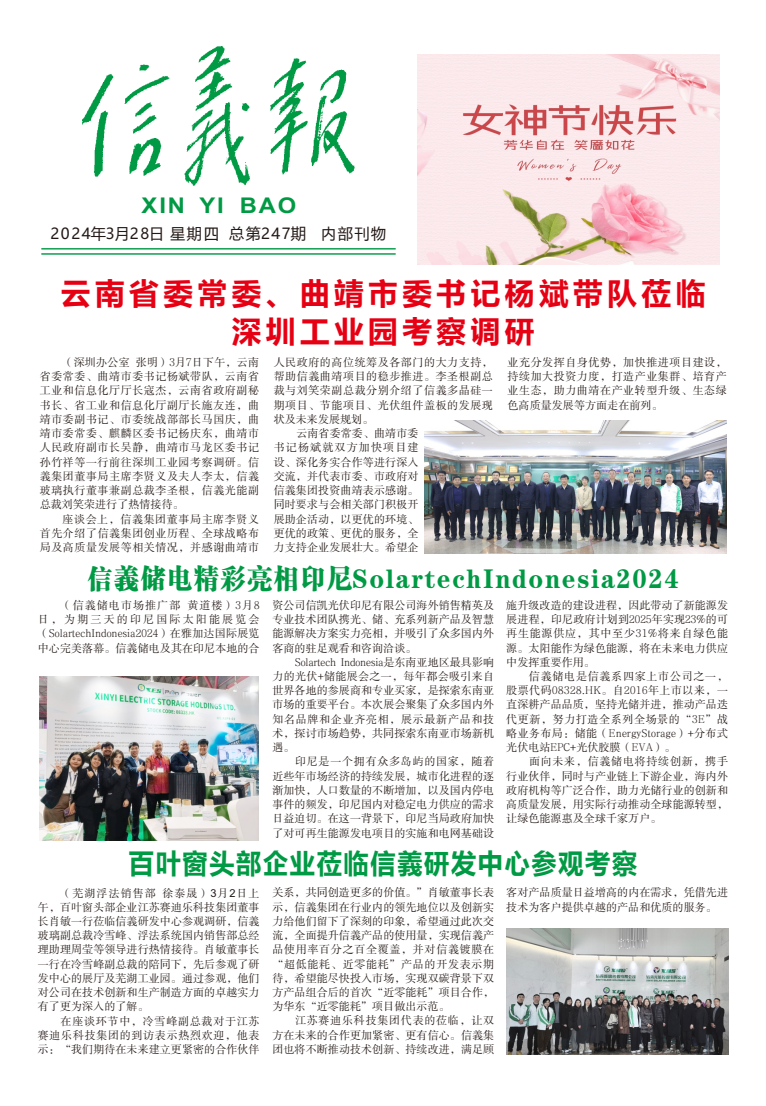
<style>
.page{position:relative;width:766px;height:1106px;background:#fff}
.page>*{position:absolute;margin:0;border:0;box-sizing:border-box;transform-origin:0 0}
.t1{font:700 29.9px/38px "Microsoft Ya Hei";letter-spacing:.155em;color:#e60013;text-align:center}
.t2{font:700 27.1px "Microsoft Ya Hei";letter-spacing:.07em;color:#094;scale:.92 1}
.t3{font:27px "FZCSK GBK1 0";letter-spacing:.065em;color:#094;scale:.92 1}
.t4{font:700 21.7px "Arial";letter-spacing:.08em;color:#094;scale:1.1 1}
.t5{font:15.1px "Microsoft Ya Hei";letter-spacing:.105em;color:#231916}
.t6{font:11px/14.2px "FZSSK GBK1 0";letter-spacing:.005em;color:#231916;text-align:justify}
.t7{font:11px "FZSSK GBK1 0";letter-spacing:.05em;color:#231916}
.t8{font:11px "FZSSK GBK1 0";letter-spacing:.105em;color:#231916}
.s1{font-size:15.5px}
.s2{font-family:"Arial"}
</style>
<div class="page">
<img style="left:417px;top:55px;width:302px;height:210px">
<img style="left:82px;top:47px;width:272px;height:139px">
<hr style="left:41px;top:248px;width:354px;height:1px;background:#094">
<hr style="left:41px;top:253px;width:354px;height:2px;background:#094">
<img style="left:424px;top:420px;width:302px;height:133px">
<img style="left:39px;top:676px;width:219px;height:164px">
<img style="left:506px;top:928px;width:221px;height:126px">
<h3 class="t4" style="left:142px;top:197px;width:142px">XIN YI BAO</h3>
<h3 class="t5" style="left:50px;top:226px;width:337px">2024年3月28日星期四 总第247<span class="s1">期</span> 内部刊物</h3>
<h1 class="t1" style="left:61px;top:277px;width:645px">云南省委常委、曲靖市委书记杨斌带队莅临深圳工业园考察调研</h1>
<p class="t6" style="left:40px;top:355px;width:221px;text-indent:23px">（深圳办公室张明）3月7日下午，云南省委常委、曲靖市委书记杨斌带队，云南省工业和信息化厅厅长寇杰，云南省政府副秘书长、省工业和信息化厅副厅长施友连，曲靖市委副书记、市委统战部部长马国庆，曲靖市委常委、麒麟区委书记杨庆东，曲靖市人民政府副市长吴静，曲靖市马龙区委书记孙竹祥等一行前往深圳工业园考察调研。信義集团董事局主席李贤义及夫人李太，信義玻璃执行董事兼副总裁李圣根，信義光能副总裁刘笑荣进行了热情接待。</p>
<p class="t7" style="left:273px;top:356px;width:221px">人民政府的高位统筹及各部门的大力支持，</p>
<p class="t7" style="left:273px;top:370px;width:221px">帮助信義曲靖项目的稳步推进。李圣根副总</p>
<p class="t7" style="left:273px;top:384px;width:221px">裁与刘笑荣副总裁分别介绍了信義多晶硅一</p>
<p class="t7" style="left:273px;top:399px;width:221px">期项目、节能项目、光伏组件盖板的发展现</p>
<p class="t6" style="left:273px;top:412px;width:101px">状及未来发展规划。</p>
<p class="t6" style="left:296px;top:426px;width:124px">云南省委常委、曲靖市委</p>
<p class="t8" style="left:273px;top:441px;width:146px">书记杨斌就双方加快项目建</p>
<p class="t6" style="left:273px;top:455px;width:146px">设、深化务实合作等进行深入</p>
<p class="t6" style="left:273px;top:469px;width:146px">交流，并代表市委、市政府对</p>
<p class="t6" style="left:273px;top:483px;width:146px">信義集团投资曲靖表示感谢。</p>
<p class="t6" style="left:273px;top:497px;width:146px">同时要求与会相关部门积极开</p>
<p class="t6" style="left:273px;top:512px;width:146px">展助企活动，以更优的环境、</p>
<p class="t6" style="left:273px;top:526px;width:146px">更优的政策、更优的服务，全</p>
<p class="t6" style="left:273px;top:540px;width:146px">力支持企业发展壮大。希望企</p>
<p class="t6" style="left:40px;top:512px;width:221px;text-indent:23px">座谈会上，信義集团董事局主席李贤义首先介绍了信義集团创业历程、全球战略布局及高质量发展等相关情况，并感谢曲靖市</p>
<p class="t6" style="left:507px;top:355px;width:221px">业充分发挥自身优势，加快推进项目建设，持续加大投资力度，打造产业集群、培育产业生态，助力曲靖在产业转型升级、生态绿色高质量发展等方面走在前列。</p>
<h3 class="t3" style="left:87px;top:562px;width:644px">信義储电精彩亮相印尼SolartechIndonesia2024</h3>
<p class="t6" style="left:38px;top:598px;width:223px;text-indent:23px">（信義储电市场推广部 黄道楼）3月8日，为期三天的印尼国际太阳能展览会（SolartechIndonesia2024）在雅加达国际展览中心完美落幕。信義储电及其在印尼本地的合</p>
<p class="t6" style="left:272px;top:598px;width:223px">资公司信凯光伏印尼有限公司海外销售精英及专业技术团队携光、储、充系列新产品及智慧能源解决方案实力亮相，并吸引了众多国内外客商的驻足观看和咨询洽谈。</p>
<p class="t6" style="left:272px;top:655px;width:223px;text-indent:23px">Solartech Indonesia是东南亚地区最具影响力的光伏+储能展会之一，每年都会吸引来自世界各地的参展商和专业买家，是探索东南亚市场的重要平台。本次展会聚集了众多国内外知名品牌和企业齐亮相，展示最新产品和技术，探讨市场趋势，共同探索东南亚市场新机遇。</p>
<p class="t6" style="left:272px;top:754px;width:223px;text-indent:23px">印尼是一个拥有众多岛屿的国家，随着近些年市场经济的持续发展，城市化进程的逐渐加快，人口数量的不断增加，以及国内停电事件的频发，印尼国内对稳定电力供应的需求日益迫切。在这一背景下，印尼当局政府加快了对可再生能源发电项目的实施和电网基础设</p>
<p class="t6" style="left:506px;top:598px;width:223px">施升级改造的建设进程，因此带动了新能源发展进程，印尼政府计划到2025年实现23%的可再生能源供应，其中至少31%将来自绿色能源。太阳能作为绿色能源，将在未来电力供应中发挥重要作用。</p>
<p class="t6" style="left:506px;top:669px;width:223px;text-indent:23px">信義储电是信義系四家上市公司之一，股票代码08328.HK。自2016年上市以来，一直深耕产品品质，坚持光储并进，推动产品迭代更新，努力打造全系列全场景的“3E”战略业务布局：储能（EnergyStorage）+分布式光伏电站EPC+光伏胶膜（EVA）。</p>
<p class="t6" style="left:506px;top:754px;width:223px;text-indent:23px">面向未来，信義储电将持续创新，携手行业伙伴，同时与产业链上下游企业，海内外政府机构等广泛合作，助力光储行业的创新和高质量发展，用实际行动推动全球能源转型，让绿色能源惠及全球千家万户。</p>
<h2 class="t2" style="left:129px;top:851px;width:553px">百叶窗头部企业莅临信義研发中心参观考察</h2>
<p class="t6" style="left:272px;top:885px;width:223px">关系，共同创造更多的价值。”肖敏董事长表示，信義集团在行业内的领先地位以及创新实力给他们留下了深刻的印象，希望通过此次交流，全面提升信義产品的使用量，实现信義产品使用率百分之百全覆盖，并对信義镀膜在“超低能耗、近零能耗”产品的开发表示期待，希望能尽快投入市场，实现双碳背景下双方产品组合后的首次“近零能耗”项目合作，为华东“近零能耗”项目做出示范。</p>
<p class="t6" style="left:506px;top:885px;width:223px">客对产品质量日益增高的内在需求，凭借先进技术为客户提供卓越的产品和优质的服务。</p>
<p class="t6" style="left:38px;top:885px;width:223px;text-indent:23px">（芜湖浮法销售部 徐泰晟）<span class="s2">3</span>月<span class="s2">2</span>日上午，百叶窗头部企业江苏赛迪乐科技集团董事长肖敏一行莅临信義研发中心参观调研，信義玻璃副总裁冷雪峰、浮法系统国内销售部总经理助理周莹等领导进行热情接待。肖敏董事长一行在冷雪峰副总裁的陪同下，先后参观了研发中心的展厅及芜湖工业园。通过参观，他们对公司在技术创新和生产制造方面的卓越实力有了更为深入的了解。</p>
<p class="t6" style="left:38px;top:1013px;width:223px;text-indent:23px">在座谈环节中，冷雪峰副总裁对于江苏赛迪乐科技集团的到访表示热烈欢迎，他表示：“我们期待在未来建立更紧密的合作伙伴</p>
<p class="t6" style="left:272px;top:1013px;width:223px;text-indent:23px">江苏赛迪乐科技集团代表的莅临，让双方在未来的合作更加紧密、更有信心。信義集团也将不断推动技术创新、持续改进，满足顾</p>
</div>
